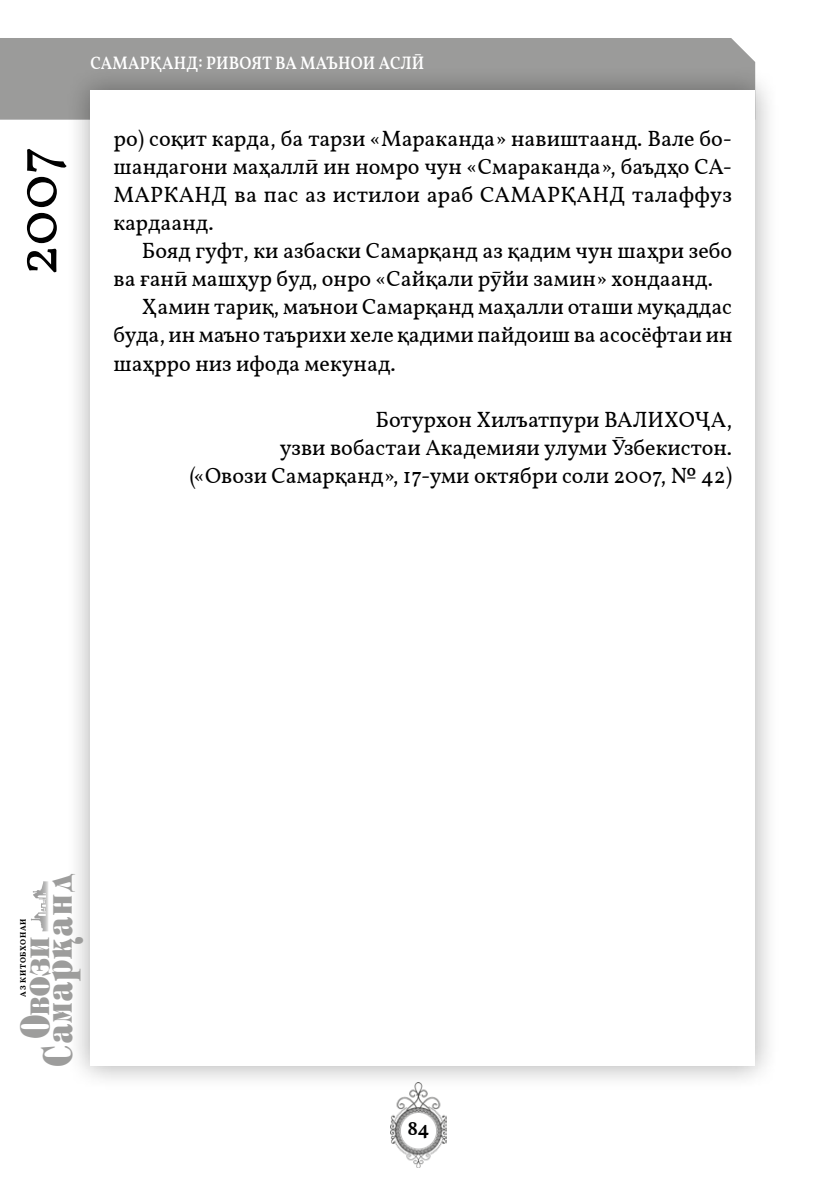
<style>
.page{position:relative;width:840px;height:1191px;background:#fff}
.page>*{position:absolute;margin:0;border:0;box-sizing:border-box;transform-origin:0 0}
.t1{font:58px "Vollkorn";color:#000}
.t2{font:56.2px "Tiffany TAD";letter-spacing:.03em;color:#9d9d9c;scale:.69 1}
.t3{font:22px/28px "Vollkorn";color:#000;text-align:justify}
.t4{font:600 20px "Vollkorn";color:#000}
.t5{font:600 18px "Vollkorn";color:#fff;scale:.9 1}
.t6{font:700 8px "Vollkorn";letter-spacing:.09em;color:#000}
</style>
<div class="page">
<div style="left:0;top:38px;width:754px;height:82px;background:#9b9b9a"></div>
<div style="left:66px;top:66px;width:713px;height:1024px;background:#000;opacity:.33"></div>
<div style="left:90px;top:90px;width:664px;height:975px;background:#fff"></div>
<img style="left:390px;top:1082px;width:56px;height:85px">
<svg style="left:31px;top:881px;width:17px;height:50px"></svg>
<h1 class="t1" style="left:-6px;top:276px;width:131px;rotate:-90deg">2007</h1>
<p class="t5" style="left:90px;top:50px;width:26px">Самарқанд</p>
<p class="t5" style="left:198px;top:50px;width:22px">: ривоят</p>
<p class="t5" style="left:275px;top:50px;width:85px">ва маънои</p>
<p class="t5" style="left:378px;top:50px;width:14px">аслӣ</p>
<p class="t3" style="left:113px;top:125px;width:619px">ро) соқит карда, ба тарзи «Мараканда» навиштаанд. Вале бо&shy;шандагони маҳаллӣ ин номро чун «Смараканда», баъдҳо СА-МАРКАНД ва пас аз истилои араб САМАРҚАНД талаффуз кардаанд.</p>
<p class="t3" style="left:142px;top:237px;width:591px">Бояд гуфт, ки азбаски Самарқанд аз қадим чун шаҳри зебо</p>
<p class="t3" style="left:113px;top:265px;width:600px">ва ғанӣ машҳур буд, онро «Сайқали рӯйи замин» хондаанд.</p>
<p class="t3" style="left:142px;top:293px;width:591px">Ҳамин тариқ, маънои Самарқанд маҳалли оташи муқаддас</p>
<p class="t3" style="left:113px;top:321px;width:620px">буда, ин маъно таърихи хеле қадими пайдоиш ва асосёфтаи ин</p>
<p class="t3" style="left:113px;top:349px;width:283px">шаҳрро низ ифода мекунад.</p>
<p class="t3" style="left:190px;top:405px;width:543px;text-align:right">Ботурхон Хилъатпури ВАЛИХОҶА,<br>узви вобастаи Академияи улуми Ӯзбекистон.<br>(«Овози Самарқанд», 17-уми октябри соли 2007, № 42)</p>
<h2 class="t2" style="left:27px;top:1065px;width:279px;rotate:-90deg">Самаріанд</h2>
<p class="t6" style="left:17px;top:996px;width:80px;rotate:-90deg">АЗ КИТОБХОНАИ</p>
<h2 class="t2" style="left:4px;top:1038px;width:149px;rotate:-90deg">Овози</h2>
<p class="t4" style="left:407px;top:1113px;width:24px">84</p>
</div>
